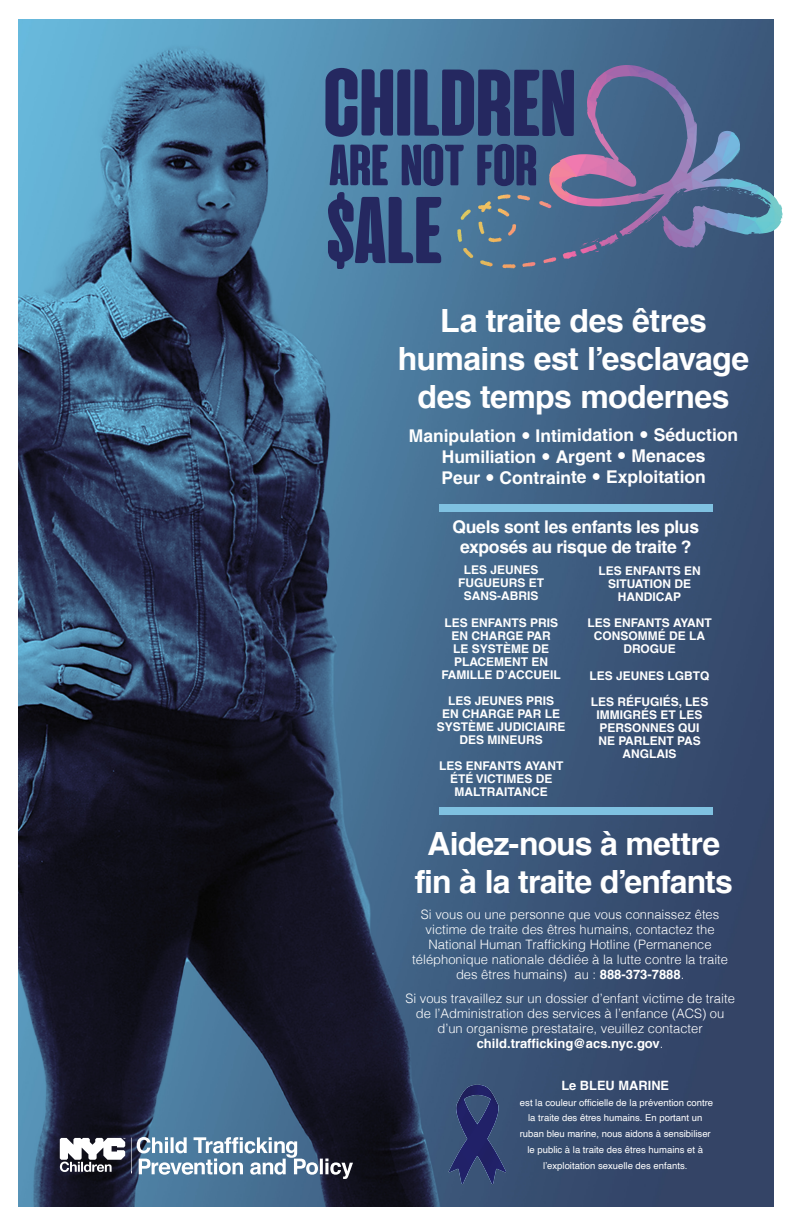
<style>
.page{position:relative;width:792px;height:1224px;background:#fff}
.page>*{position:absolute;margin:0;border:0;box-sizing:border-box;transform-origin:0 0}
.t1{font:700 32px/38.1px "Helvetica";letter-spacing:-.02em;color:#fff;text-align:center}
.t2{font:700 17.5px/21px "Helvetica";letter-spacing:-.01em;color:#fff;text-align:center}
.t3{font:300 13px/15px "Helvetica";color:#fff;text-align:center}
.t4{font:700 12.9px "Helvetica";color:#fff}
.t5{font:700 12px/13px "Helvetica";color:#fff;text-align:center}
.t6{font:9.5px/15.8px "Helvetica";color:#fff;text-align:center}
.s1{font-weight:700}
</style>
<div class="page">
<img style="left:18px;top:19px;width:756px;height:1188px">
<svg style="left:325px;top:68px;width:249px;height:201px;background:#3d5782"></svg>
<img style="left:549px;top:65px;width:115px;height:168px">
<svg style="left:60px;top:1137px;width:293px;height:42px"></svg>
<div style="left:439px;top:808px;width:274px;height:7px;background:#7fc1e1"></div>
<div style="left:439px;top:504px;width:274px;height:8px;background:#7fc1e1"></div>
<img style="left:446px;top:1073px;width:62px;height:112px">
<svg style="left:522px;top:432px;width:7px;height:7px"></svg>
<svg style="left:641px;top:431px;width:6px;height:7px"></svg>
<svg style="left:543px;top:453px;width:6px;height:7px"></svg>
<svg style="left:618px;top:452px;width:7px;height:7px"></svg>
<svg style="left:486px;top:474px;width:7px;height:7px"></svg>
<svg style="left:593px;top:474px;width:7px;height:6px"></svg>
<h1 class="t1" style="left:398px;top:301px;width:353px">La traite des êtres humains est l’esclavage des temps modernes</h1>
<h2 class="t2" style="left:409px;top:425px;width:331px">Manipulation Intimidation Séduction<br>Humiliation Argent Menaces<br>Peur Contrainte Exploitation</h2>
<h2 class="t2" style="left:453px;top:517px;width:248px;line-height:19.6px">Quels sont les enfants les plus exposés au risque de traite ?</h2>
<p class="t5" style="left:458px;top:563px;width:88px">LES JEUNES<br>FUGUEURS ET<br>SANS-ABRIS</p>
<p class="t5" style="left:442px;top:616px;width:121px">LES ENFANTS PRIS<br>EN CHARGE PAR<br>LE SYSTÈME DE<br>PLACEMENT EN<br>FAMILLE D’ACCUEIL</p>
<p class="t5" style="left:437px;top:694px;width:130px">LES JEUNES PRIS<br>EN CHARGE PAR LE<br>SYSTÈME JUDICIAIRE<br>DES MINEURS</p>
<p class="t5" style="left:439px;top:759px;width:126px">LES ENFANTS AYANT<br>ÉTÉ VICTIMES DE<br>MALTRAITANCE</p>
<p class="t5" style="left:598px;top:564px;width:104px">LES ENFANTS EN<br>SITUATION DE<br>HANDICAP</p>
<p class="t5" style="left:587px;top:616px;width:126px">LES ENFANTS AYANT<br>CONSOMMÉ DE LA<br>DROGUE</p>
<p class="t5" style="left:590px;top:662px;width:122px;line-height:26.3px;text-align:left">LES JEUNES LGBTQ<br>LES RÉFUGIÉS, LES</p>
<p class="t5" style="left:597px;top:708px;width:108px">IMMIGRÉS ET LES<br>PERSONNES QUI<br>NE PARLENT PAS<br>ANGLAIS</p>
<h1 class="t1" style="left:415px;top:824px;width:320px">Aidez-nous à mettre fin à la traite d’enfants</h1>
<p class="t3" style="left:412px;top:906px;width:317px">Si vous ou une personne que vous connaissez êtes victime de traite des êtres humains, contactez the National Human Trafficking Hotline (Permanence téléphonique nationale dédiée à la lutte contre la traite des êtres humains) au : <span class="s1">888-373-7888</span>.</p>
<p class="t3" style="left:405px;top:990px;width:331px">Si vous travaillez sur un dossier d’enfant victime de traite de l’Administration des services à l’enfance (ACS) ou d’un organisme prestataire, veuillez contacter <span class="s1">child.trafficking@acs.nyc.gov</span>.</p>
<p class="t4" style="left:561px;top:1077px;width:109px">Le BLEU MARINE</p>
<p class="t6" style="left:520px;top:1095px;width:195px">est la couleur officielle de la prévention contre la traite des êtres humains. En portant un ruban bleu marine, nous aidons à sensibiliser le public à la traite des êtres humains et à l’exploitation sexuelle des enfants.</p>
</div>
